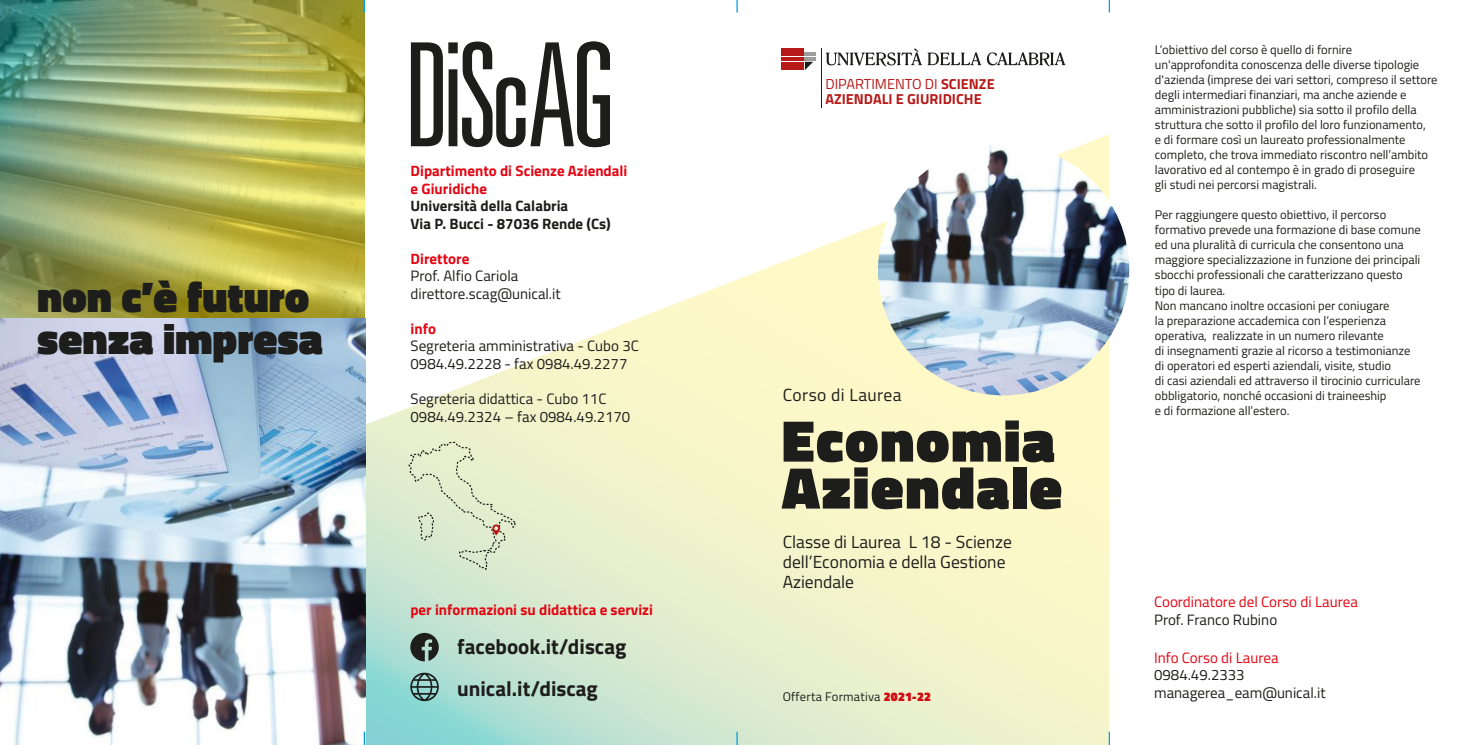
<style>
.page{position:relative;width:1475px;height:745px;background:#fff}
.page>*{position:absolute;margin:0;border:0;box-sizing:border-box;transform-origin:0 0}
.t1{font:900 59.5px/46.9px "Titillium";letter-spacing:.025em;color:#1d1d1b}
.t2{font:900 43.5px/42px "Titillium";color:#1d1d1b}
.t3{font:700 21.12px "Titillium";color:#1d1d1b}
.t4{font:17.5px/20px "Titillium";color:#1d1d1b}
.t5{font:17.5px "Titillium";letter-spacing:.025em;color:#1d1d1b}
.t6{font:15px/17.5px "Titillium";color:#1d1d1b}
.t7{font:700 15px/17.5px "Titillium";color:#e30613}
.t8{font:700 15px/17.5px "Titillium";color:#1d1d1b}
.t9{font:15px "Titillium";color:#e30613}
.t10{font:700 14.5px/15.1px "Titillium";color:#b71918}
.t11{font:12.5px/15px "Titillium";color:#1d1d1b}
.t12{font:12.5px "Titillium";letter-spacing:.02em;color:#1d1d1b}
.s1{font-weight:400}
.s2{font-weight:900;color:#d20a11}
</style>
<div class="page">
<svg style="left:365px;top:134px;width:744px;height:610px"></svg>
<img style="left:0;top:0;width:364px;height:318px">
<img style="left:0;top:318px;width:365px;height:425px">
<svg style="left:736px;top:0;width:1px;height:12px"></svg>
<svg style="left:1108px;top:0;width:1px;height:12px"></svg>
<svg style="left:364px;top:0;width:1px;height:12px"></svg>
<svg style="left:736px;top:731px;width:1px;height:13px"></svg>
<svg style="left:1108px;top:731px;width:1px;height:13px"></svg>
<svg style="left:364px;top:731px;width:1px;height:13px"></svg>
<hr style="left:781px;top:48px;width:22px;height:4px;background:#b71918">
<hr style="left:781px;top:66px;width:22px;height:4px;background:#b71918">
<hr style="left:781px;top:62px;width:22px;height:3px;background:#b71918">
<hr style="left:781px;top:57px;width:22px;height:4px;background:#b71918">
<hr style="left:781px;top:53px;width:22px;height:3px;background:#b71918">
<svg style="left:804px;top:62px;width:9px;height:8px"></svg>
<hr style="left:804px;top:57px;width:11px;height:4px;background:#9d9d9c">
<svg style="left:804px;top:53px;width:11px;height:3px"></svg>
<svg style="left:826px;top:48px;width:95px;height:19px"></svg>
<svg style="left:927px;top:52px;width:138px;height:15px"></svg>
<hr style="left:821px;top:48px;width:1px;height:60px;background:#1d1d1b">
<svg style="left:407px;top:441px;width:109px;height:141px;background:#dae6c9"></svg>
<svg style="left:411px;top:41px;width:199px;height:106px"></svg>
<img style="left:877px;top:144px;width:252px;height:251px;border-radius:126px">
<svg style="left:410px;top:632px;width:28px;height:29px"></svg>
<svg style="left:410px;top:672px;width:28px;height:28px"></svg>
<h2 class="t2" style="left:37px;top:275px;width:287px">non c’è futuro senza impresa</h2>
<p class="t7" style="left:410px;top:161px;width:218px">Dipartimento di Scienze Aziendali e Giuridiche</p>
<p class="t8" style="left:410px;top:196px;width:201px">Università della Calabria<br>Via P. Bucci - 87036 Rende (Cs)</p>
<p class="t7" style="left:410px;top:249px;width:60px">Direttore</p>
<p class="t6" style="left:410px;top:266px;width:152px">Prof. Alfio Cariola direttore.scag@unical.it</p>
<p class="t7" style="left:410px;top:319px;width:27px">info</p>
<p class="t6" style="left:410px;top:336px;width:230px">Segreteria amministrativa - Cubo 3C<br>0984.49.2228 - fax 0984.49.2277</p>
<p class="t6" style="left:410px;top:389px;width:221px">Segreteria didattica - Cubo 11C<br>0984.49.2324 – fax 0984.49.2170</p>
<p class="t7" style="left:410px;top:599px;width:244px">per informazioni su didattica e servizi</p>
<h3 class="t3" style="left:457px;top:629px;width:171px">facebook.it/discag</h3>
<h3 class="t3" style="left:457px;top:671px;width:142px">unical.it/discag</h3>
<p class="t10" style="left:825px;top:75px;width:171px"><span class="s1">DIPARTIMENTO DI</span> SCIENZE<br>AZIENDALI E GIURIDICHE</p>
<h3 class="t5" style="left:782px;top:381px;width:120px">Corso di Laurea</h3>
<h1 class="t1" style="left:781px;top:417px;width:282px">Economia<br>Aziendale</h1>
<h3 class="t4" style="left:782px;top:530px;width:230px">Classe di Laurea L 18 - Scienze dell’Economia e della Gestione<br>Aziendale</h3>
<p class="t12" style="left:782px;top:686px;width:150px">Offerta Formativa <span class="s2">2021-22</span></p>
<p class="t11" style="left:1154px;top:42px;width:284px">L’obiettivo del corso è quello di fornire un'approfondita conoscenza delle diverse tipologie d'azienda (imprese dei vari settori, compreso il settore degli intermediari finanziari, ma anche aziende e amministrazioni pubbliche) sia sotto il profilo della struttura che sotto il profilo del loro funzionamento,<br>e di formare così un laureato professionalmente completo, che trova immediato riscontro nell’ambito lavorativo ed al contempo è in grado di proseguire<br>gli studi nei percorsi magistrali.</p>
<p class="t11" style="left:1154px;top:207px;width:267px">Per raggiungere questo obiettivo, il percorso formativo prevede una formazione di base comune ed una pluralità di curricula che consentono una maggiore specializzazione in funzione dei principali sbocchi professionali che caratterizzano questo tipo di laurea.<br>Non mancano inoltre occasioni per coniugare<br>la preparazione accademica con l’esperienza operativa, realizzate in un numero rilevante<br>di insegnamenti grazie al ricorso a testimonianze di operatori ed esperti aziendali, visite, studio<br>di casi aziendali ed attraverso il tirocinio curriculare obbligatorio, nonché occasioni di traineeship<br>e di formazione all’estero.</p>
<p class="t9" style="left:1153px;top:590px;width:205px">Coordinatore del Corso di Laurea</p>
<p class="t6" style="left:1153px;top:609px;width:125px">Prof. Franco Rubino</p>
<p class="t9" style="left:1153px;top:646px;width:126px">Info Corso di Laurea</p>
<p class="t6" style="left:1153px;top:665px;width:173px">0984.49.2333 managerea_eam@unical.it</p>
</div>
